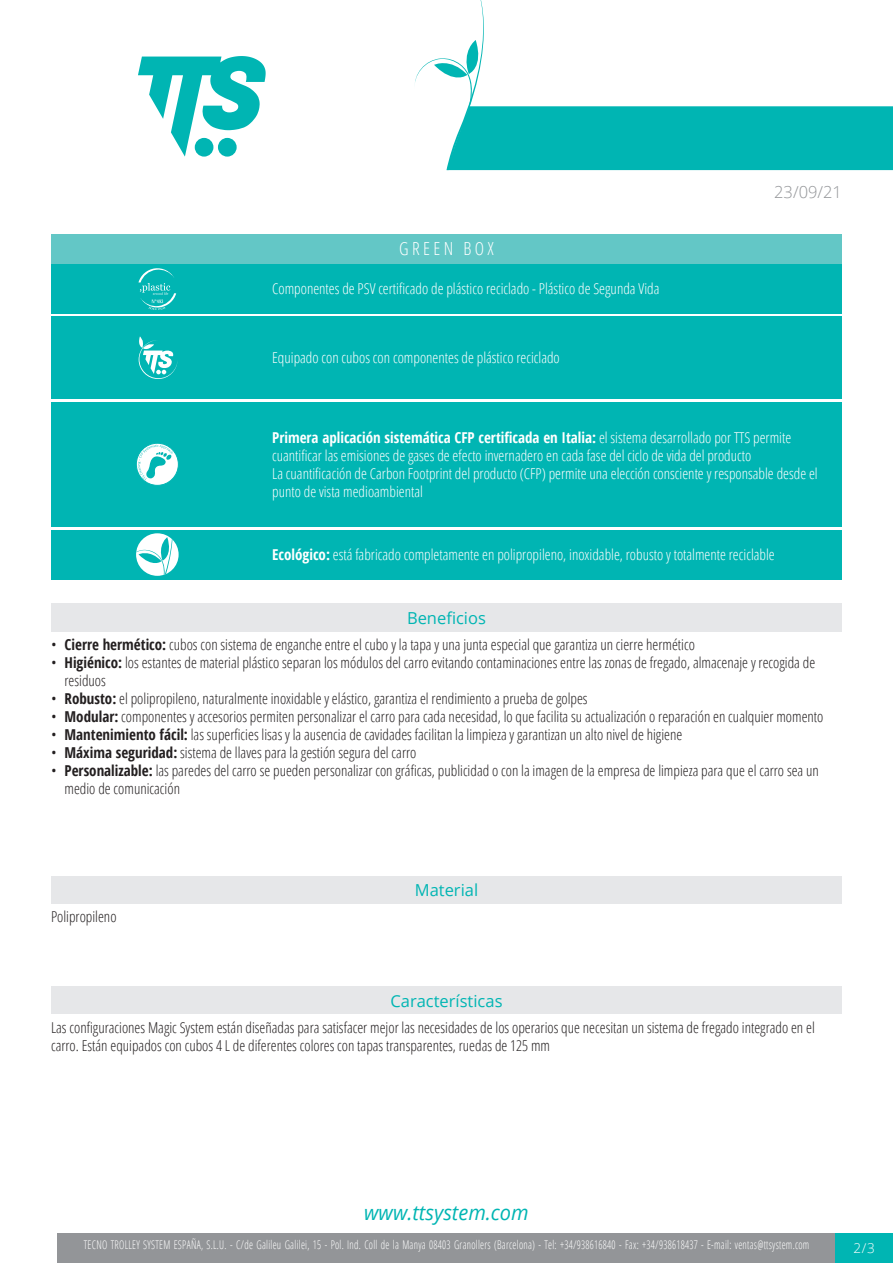
<style>
.page{position:relative;width:893px;height:1263px;background:#fff}
.page>*{position:absolute;margin:0;border:0;box-sizing:border-box;transform-origin:0 0}
.t1{font:italic 20.85px "Open Sans";color:#00b5b3;scale:.96 1}
.Titolo6{font:300 18px "Open Sans Condensed";color:#fff}
.Titolo10{font:16.5px "Open Sans";color:#00b5b3}
.Titolo8{font:16.5px "Open Sans";color:#00b5b3}
.t2{font:300 16.5px "Open Sans";color:#939598}
.Titolo16{font:16.5px "Open Sans";color:#00b5b3}
.CaratteristicheTecni{font:300 15px/18px "Open Sans Condensed";color:#231f20}
.GreenBoxCFP{font:300 15px/18px "Open Sans Condensed";color:#fff}
.GreenBoxLista{font:300 15px "Open Sans Condensed";color:#fff}
.GreenBoxPSV{font:300 15px "Open Sans Condensed";color:#fff}
.GreenBoxCam{font:300 15px "Open Sans Condensed";color:#fff}
.Materiale{font:300 15px "Open Sans Condensed";color:#231f20}
.t3{font:300 13.5px "Open Sans";color:#fff}
.t4{font:300 12px "Open Sans Condensed";letter-spacing:.025em;color:#fff;scale:.85 1}
.s1{font-weight:700}
</style>
<div class="page">
<svg style="left:138px;top:56px;width:128px;height:101px"></svg>
<div style="left:57px;top:1233px;width:779px;height:30px;background:#939598"></div>
<div style="left:836px;top:1233px;width:57px;height:30px;background:#00b5b3"></div>
<svg style="left:415px;top:0;width:478px;height:170px"></svg>
<div style="left:51px;top:234px;width:791px;height:30px;background:#63c7c6"></div>
<div style="left:51px;top:264px;width:213px;height:49px;background:#00b5b3"></div>
<svg style="left:138px;top:268px;width:38px;height:42px"></svg>
<div style="left:264px;top:264px;width:578px;height:49px;background:#00b5b3"></div>
<div style="left:51px;top:317px;width:213px;height:82px;background:#00b5b3"></div>
<svg style="left:138px;top:336px;width:40px;height:43px"></svg>
<div style="left:264px;top:317px;width:578px;height:82px;background:#00b5b3"></div>
<div style="left:51px;top:402px;width:213px;height:125px;background:#00b5b3"></div>
<svg style="left:136px;top:443px;width:42px;height:42px"></svg>
<div style="left:136px;top:443px;width:43px;height:42px;border:1px solid #00b5b3;border-radius:50%"></div>
<svg style="left:138px;top:444px;width:35px;height:37px"></svg>
<div style="left:264px;top:402px;width:578px;height:125px;background:#00b5b3"></div>
<div style="left:51px;top:530px;width:213px;height:49px;background:#00b5b3"></div>
<svg style="left:136px;top:533px;width:43px;height:43px"></svg>
<div style="left:264px;top:530px;width:578px;height:49px;background:#00b5b3"></div>
<div style="left:51px;top:604px;width:791px;height:28px;background:#e6e7e9"></div>
<div style="left:51px;top:876px;width:791px;height:27px;background:#e6e7e9"></div>
<div style="left:51px;top:986px;width:791px;height:28px;background:#e6e7e9"></div>
<p class="Titolo6" style="left:399px;top:236px;width:96px">G R E E N B O X</p>
<p class="GreenBoxPSV" style="left:272px;top:279px;width:389px">Componentes de PSV certificado de plástico reciclado - Plástico de Segunda Vida</p>
<p class="GreenBoxCam" style="left:272px;top:348px;width:289px">Equipado con cubos con componentes de plástico reciclado</p>
<p class="t2" style="left:774px;top:180px;width:69px">23/09/21</p>
<p class="GreenBoxCFP" style="left:272px;top:428px;width:521px"><span class="s1">Primera aplicación sistemática CFP certificada en Italia:</span> el sistema desarrollado por TTS permite cuantificar las emisiones de gases de efecto invernadero en cada fase del ciclo de vida del producto</p>
<p class="GreenBoxCFP" style="left:272px;top:464px;width:547px">La cuantificación de Carbon Footprint del producto (CFP) permite una elección consciente y responsable desde el punto de vista medioambiental</p>
<p class="GreenBoxLista" style="left:272px;top:545px;width:504px"><span class="s1">Ecológico:</span> está fabricado completamente en polipropileno, inoxidable, robusto y totalmente reciclable</p>
<p class="Titolo8" style="left:407px;top:607px;width:80px">Beneficios</p>
<p class="CaratteristicheTecni" style="left:51px;top:635px;width:645px">• <span class="s1">Cierre hermético:</span> cubos con sistema de enganche entre el cubo y la tapa y una junta especial que garantiza un cierre hermético</p>
<p class="CaratteristicheTecni" style="left:65px;top:653px;width:752px;text-indent:-14px">• <span class="s1">Higiénico:</span> los estantes de material plástico separan los módulos del carro evitando contaminaciones entre las zonas de fregado, almacenaje y recogida de residuos</p>
<p class="CaratteristicheTecni" style="left:51px;top:689px;width:538px">• <span class="s1">Robusto:</span> el polipropileno, naturalmente inoxidable y elástico, garantiza el rendimiento a prueba de golpes</p>
<p class="CaratteristicheTecni" style="left:51px;top:707px;width:774px">• <span class="s1">Modular:</span> componentes y accesorios permiten personalizar el carro para cada necesidad, lo que facilita su actualización o reparación en cualquier momento</p>
<p class="CaratteristicheTecni" style="left:51px;top:725px;width:633px">• <span class="s1">Mantenimiento fácil:</span> las superficies lisas y la ausencia de cavidades facilitan la limpieza y garantizan un alto nivel de higiene</p>
<p class="CaratteristicheTecni" style="left:51px;top:743px;width:367px">• <span class="s1">Máxima seguridad:</span> sistema de llaves para la gestión segura del carro</p>
<p class="CaratteristicheTecni" style="left:65px;top:761px;width:756px;text-indent:-14px">• <span class="s1">Personalizable:</span> las paredes del carro se pueden personalizar con gráficas, publicidad o con la imagen de la empresa de limpieza para que el carro sea un medio de comunicación</p>
<p class="Materiale" style="left:51px;top:906px;width:67px">Polipropileno</p>
<p class="Titolo16" style="left:415px;top:878px;width:65px">Material</p>
<p class="Titolo10" style="left:390px;top:989px;width:114px">Características</p>
<p class="CaratteristicheTecni" style="left:51px;top:1017px;width:765px">Las configuraciones Magic System están diseñadas para satisfacer mejor las necesidades de los operarios que necesitan un sistema de fregado integrado en el carro. Están equipados con cubos 4 L de diferentes colores con tapas transparentes, ruedas de 125 mm</p>
<h1 class="t1" style="left:364px;top:1198px;width:173px">www.ttsystem.com</h1>
<p class="t4" style="left:84px;top:1236px;width:855px">TECNO TROLLEY SYSTEM ESPAÑA, S.L.U. - C/de Galileu Galilei, 15 - Pol. Ind. Coll de la Manya 08403 Granollers (Barcelona) - Tel: +34/938616840 - Fax: +34/938618437 - E-mail: ventas@ttsystem.com</p>
<p class="t3" style="left:854px;top:1239px;width:23px">2/3</p>
</div>
